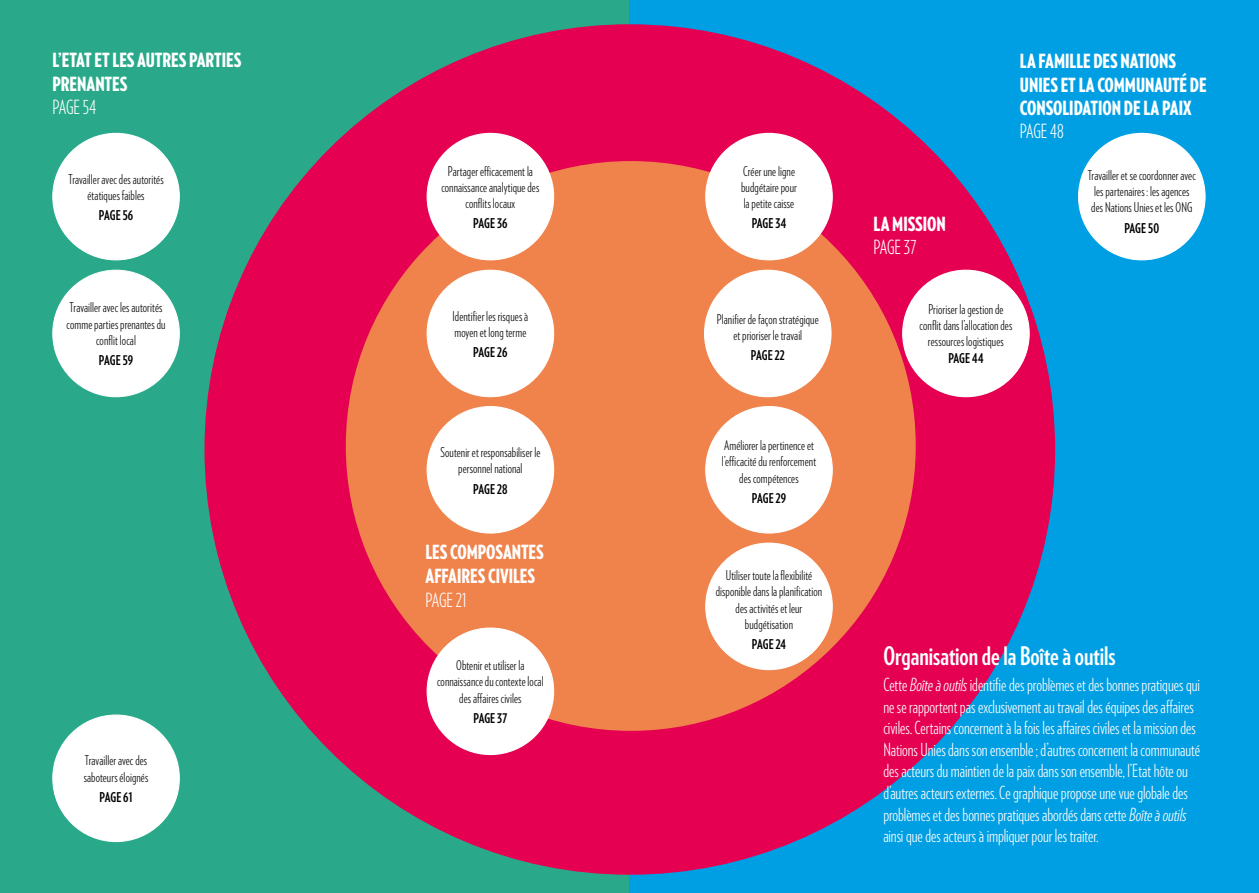
<style>
.page{position:relative;width:1259px;height:893px;background:#fff}
.page>*{position:absolute;margin:0;border:0;box-sizing:border-box;transform-origin:0 0}
.t1{font:700 25.5px "Verlag Compressed";color:#fff}
.t2{font:900 19.5px/23.4px "Verlag Compressed";color:#fff}
.t3{font:300 19.5px "Verlag Compressed";letter-spacing:-.01em;color:#fff}
.t4{font:300 18px/21.6px "Verlag Compressed";letter-spacing:-.005em;color:#fff}
.t5{font:300 13.5px/16.2px "Verlag Compressed";letter-spacing:.005em;color:#000;text-align:center}
.t6{font:700 13.5px "Verlag Compressed";letter-spacing:-.005em;color:#000}
.s1{font-style:italic}
</style>
<div class="page">
<div style="left:0;top:0;width:630px;height:893px;background:#29a98a"></div>
<div style="left:629px;top:0;width:630px;height:893px;background:#009fe3"></div>
<div style="left:204px;top:24px;width:851px;height:851px;background:#e50051;border-radius:50%"></div>
<div style="left:346px;top:161px;width:569px;height:570px;background:#f0824b;border-radius:50%"></div>
<div style="left:704px;top:270px;width:127px;height:127px;background:#fff;border-radius:50%"></div>
<div style="left:902px;top:270px;width:127px;height:127px;background:#fff;border-radius:50%"></div>
<div style="left:1078px;top:133px;width:127px;height:127px;background:#fff;border-radius:50%"></div>
<div style="left:427px;top:133px;width:126px;height:127px;background:#fff;border-radius:50%"></div>
<div style="left:427px;top:270px;width:126px;height:127px;background:#fff;border-radius:50%"></div>
<div style="left:427px;top:407px;width:126px;height:126px;background:#fff;border-radius:50%"></div>
<div style="left:427px;top:628px;width:126px;height:126px;background:#fff;border-radius:50%"></div>
<div style="left:706px;top:407px;width:126px;height:126px;background:#fff;border-radius:50%"></div>
<div style="left:706px;top:543px;width:126px;height:127px;background:#fff;border-radius:50%"></div>
<div style="left:706px;top:133px;width:126px;height:127px;background:#fff;border-radius:50%"></div>
<div style="left:53px;top:715px;width:126px;height:126px;background:#fff;border-radius:50%"></div>
<div style="left:53px;top:270px;width:126px;height:127px;background:#fff;border-radius:50%"></div>
<div style="left:53px;top:133px;width:126px;height:127px;background:#fff;border-radius:50%"></div>
<h2 class="t2" style="left:53px;top:48px;width:190px">L’ETAT ET LES AUTRES PARTIES<br>PRENANTES</h2>
<h2 class="t3" style="left:53px;top:94px;width:45px">PAGE 54</h2>
<p class="t5" style="left:68px;top:170px;width:97px">Travailler avec des autorités étatiques faibles</p>
<p class="t6" style="left:99px;top:206px;width:36px">PAGE 56</p>
<p class="t5" style="left:67px;top:299px;width:100px">Travailler avec les autorités comme parties prenantes du conflit local</p>
<p class="t6" style="left:99px;top:351px;width:36px">PAGE 59</p>
<p class="t5" style="left:84px;top:752px;width:66px;text-align:left">Travailler avec des saboteurs éloignés</p>
<p class="t6" style="left:99px;top:788px;width:35px">PAGE 61</p>
<p class="t5" style="left:441px;top:162px;width:100px">Partager efficacement la connaissance analytique des conflits locaux</p>
<p class="t6" style="left:473px;top:214px;width:36px">PAGE 36</p>
<p class="t5" style="left:452px;top:307px;width:77px;text-align:left">Identifier les risques à moyen et long terme</p>
<p class="t6" style="left:473px;top:343px;width:36px">PAGE 26</p>
<p class="t5" style="left:440px;top:444px;width:101px">Soutenir et responsabiliser le personnel national</p>
<p class="t6" style="left:473px;top:479px;width:36px">PAGE 28</p>
<h2 class="t2" style="left:425px;top:539px;width:120px;line-height:24px">LES COMPOSANTES<br>AFFAIRES CIVILES</h2>
<h2 class="t3" style="left:425px;top:587px;width:43px">PAGE 21</h2>
<p class="t5" style="left:437px;top:657px;width:108px">Obtenir et utiliser la connaissance du contexte local des affaires civiles</p>
<p class="t6" style="left:473px;top:709px;width:35px">PAGE 37</p>
<p class="t5" style="left:741px;top:162px;width:57px;text-align:left">Créer une ligne budgétaire pour la petite caisse</p>
<p class="t6" style="left:751px;top:214px;width:36px">PAGE 34</p>
<p class="t5" style="left:717px;top:310px;width:103px">Planifier de façon stratégique et prioriser le travail</p>
<p class="t6" style="left:751px;top:346px;width:35px">PAGE 22</p>
<p class="t5" style="left:722px;top:437px;width:96px">Améliorer la pertinence et l’efficacité du renforcement des compétences</p>
<p class="t6" style="left:752px;top:489px;width:36px">PAGE 29</p>
<p class="t5" style="left:716px;top:567px;width:108px">Utiliser toute la flexibilité disponible dans la planification des activités et leur budgétisation</p>
<p class="t6" style="left:752px;top:635px;width:36px">PAGE 24</p>
<h2 class="t2" style="left:873px;top:211px;width:74px">LA MISSION</h2>
<h2 class="t3" style="left:873px;top:235px;width:44px">PAGE 37</h2>
<h2 class="t2" style="left:1020px;top:49px;width:188px">LA FAMILLE DES NATIONS<br>UNIES ET LA COMMUNAUTÉ DE<br>CONSOLIDATION DE LA PAIX</h2>
<h2 class="t3" style="left:1020px;top:119px;width:46px">PAGE 48</h2>
<p class="t5" style="left:1087px;top:167px;width:110px;text-align:left">Travailler et se coordonner avec les partenaires : les agences des Nations Unies et les ONG</p>
<p class="t6" style="left:1124px;top:218px;width:36px">PAGE 50</p>
<p class="t5" style="left:919px;top:301px;width:94px;line-height:15.6px">Prioriser la gestion de conflit dans l’allocation des ressources logistiques</p>
<p class="t6" style="left:948px;top:349px;width:37px">PAGE 44</p>
<h1 class="t1" style="left:883px;top:638px;width:234px">Organisation de la Boîte à outils</h1>
<p class="t4" style="left:883px;top:673px;width:318px">Cette <span class="s1">Boîte à outils</span> identifie des problèmes et des bonnes pratiques qui ne se rapportent pas exclusivement au travail des équipes des affaires civiles. Certains concernent à la fois les affaires civiles et la mission des Nations Unies dans son ensemble ; d’autres concernent la communauté des acteurs du maintien de la paix dans son ensemble, l’Etat hôte ou d’autres acteurs externes. Ce graphique propose une vue globale des problèmes et des bonnes pratiques abordés dans cette <span class="s1">Boîte à outils </span>ainsi que des acteurs à impliquer pour les traiter.</p>
</div>
